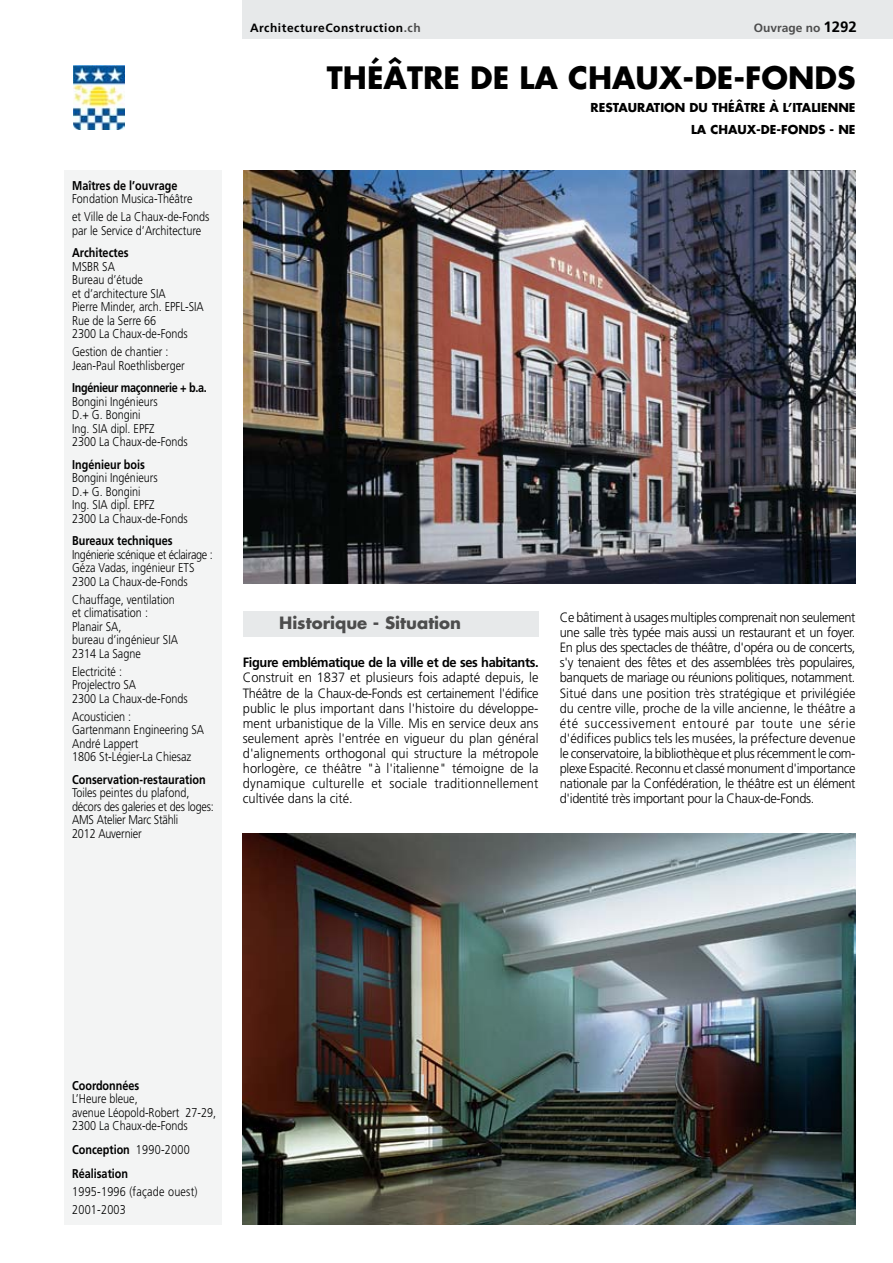
<style>
.page{position:relative;width:893px;height:1263px;background:#fff}
.page>*{position:absolute;margin:0;border:0;box-sizing:border-box;transform-origin:0 0}
.t1{font:700 30px "Futura";color:#000}
.t2{font:700 16.5px "Futura";color:#4d4d4d}
.t3{font:300 13.5px/15.1px "Frutiger";letter-spacing:-.015em;color:#000;text-align:justify;scale:.95 1}
.t4{font:700 13.5px "Frutiger";letter-spacing:-.03em;color:#000;scale:.95 1}
.t5{font:300 12.75px/13.5px "Frutiger";color:#000;scale:.85 1}
.t6{font:700 12.75px/24px "Frutiger";color:#000;scale:.85 1}
.t7{font:300 12.75px/18px "Frutiger";letter-spacing:.02em;color:#000;scale:.85 1}
.t8{font:700 12.75px "Frutiger";letter-spacing:-.03em;color:#000;scale:.85 1}
.t9{font:700 12px/22.5px "Futura";color:#000;text-align:right}
.t10{font:700 12px "Frutiger";letter-spacing:.045em;color:#000}
.t11{font:700 12px "Frutiger";color:#4d4d4d}
.s1{color:#4d4d4d}
.s2{font-size:15px;color:#000}
.s3{font-weight:300}
</style>
<div class="page">
<div style="left:64px;top:170px;width:157px;height:1055px;background:#f3f4f4"></div>
<img style="left:244px;top:171px;width:611px;height:412px">
<img style="left:243px;top:834px;width:612px;height:391px">
<img style="left:73px;top:65px;width:51px;height:65px">
<div style="left:243px;top:611px;width:295px;height:26px;background:#e7e9ea"></div>
<div style="left:243px;top:0;width:649px;height:38px;background:#e7e9ea"></div>
<p class="t6" style="left:72px;top:174px;width:125px">Maîtres de l’ouvrage</p>
<p class="t5" style="left:72px;top:191px;width:163px;line-height:18px">Fondation Musica-Théâtre<br>et Ville de La Chaux-de-Fonds</p>
<p class="t5" style="left:72px;top:224px;width:153px">par le Service d’Architecture</p>
<p class="t6" style="left:72px;top:242px;width:68px">Architectes</p>
<p class="t5" style="left:72px;top:260px;width:156px">MSBR SA<br>Bureau d’étude<br>et d’architecture SIA<br>Pierre Minder, arch. EPFL-SIA<br>Rue de la Serre 66<br>2300 La Chaux-de-Fonds</p>
<p class="t5" style="left:72px;top:346px;width:134px">Gestion de chantier :<br>Jean-Paul Roethlisberger</p>
<p class="t8" style="left:72px;top:383px;width:160px">Ingénieur maçonnerie + b.a.</p>
<p class="t5" style="left:72px;top:395px;width:138px">Bongini Ingénieurs<br>D.+ G. Bongini<br>Ing. SIA dipl. EPFZ<br>2300 La Chaux-de-Fonds</p>
<p class="t6" style="left:72px;top:453px;width:87px">Ingénieur bois</p>
<p class="t5" style="left:72px;top:472px;width:138px">Bongini Ingénieurs<br>D.+ G. Bongini<br>Ing. SIA dipl. EPFZ<br>2300 La Chaux-de-Fonds</p>
<p class="t6" style="left:72px;top:530px;width:120px">Bureaux techniques</p>
<p class="t5" style="left:72px;top:548px;width:167px">Ingénierie scénique et éclairage :<br>Géza Vadas, ingénieur ETS<br>2300 La Chaux-de-Fonds</p>
<p class="t5" style="left:72px;top:593px;width:126px">Chauffage, ventilation et climatisation :<br>Planair SA,<br>bureau d’ingénieur SIA<br>2314 La Sagne</p>
<p class="t5" style="left:72px;top:665px;width:138px">Electricité :<br>Projelectro SA<br>2300 La Chaux-de-Fonds</p>
<p class="t5" style="left:72px;top:710px;width:157px">Acousticien :<br>Gartenmann Engineering SA<br>André Lappert<br>1806 St-Légier-La Chiesaz</p>
<p class="t6" style="left:72px;top:768px;width:159px">Conservation-restauration</p>
<p class="t5" style="left:72px;top:787px;width:168px">Toiles peintes du plafond, décors des galeries et des loges:<br>AMS Atelier Marc Stähli<br>2012 Auvernier</p>
<p class="t10" style="left:250px;top:23px;width:172px">ArchitectureConstruction<span class="s1">.ch</span></p>
<p class="t11" style="left:753px;top:23px;width:104px">Ouvrage no <span class="s2">1292</span></p>
<h1 class="t1" style="left:327px;top:64px;width:530px">THÉÂTRE DE LA CHAUX-DE-FONDS</h1>
<p class="t9" style="left:590px;top:97px;width:266px">RESTAURATION DU THÉÂTRE À L’ITALIENNE<br>LA CHAUX-DE-FONDS - NE</p>
<p class="t2" style="left:279px;top:616px;width:183px">Historique - Situation</p>
<p class="t4" style="left:243px;top:657px;width:313px">Figure emblématique de la ville et de ses habitants.</p>
<p class="t3" style="left:243px;top:671px;width:313px">Construit en 1837 et plusieurs fois adapté depuis, le Théâtre de la Chaux-de-Fonds est certainement l'édifice public le plus important dans l'histoire du développe&shy;ment urbanistique de la Ville. Mis en service deux ans seulement après l'entrée en vigueur du plan général d'alignements orthogonal qui structure la métropole horlogère, ce théâtre "à l'italienne" témoigne de la dynamique culturelle et sociale traditionnellement cultivée dans la cité.</p>
<p class="t3" style="left:560px;top:611px;width:313px">Ce bâtiment à usages multiples comprenait non seulement une salle très typée mais aussi un restaurant et un foyer.<br>En plus des spectacles de théâtre, d'opéra ou de concerts, s'y tenaient des fêtes et des assemblées très populaires, banquets de mariage ou réunions politiques, notamment.<br>Situé dans une position très stratégique et privilégiée du centre ville, proche de la ville ancienne, le théâtre a été successivement entouré par toute une série d'édifices publics tels les musées, la préfecture devenue le conservatoire, la bibliothèque et plus récemment le com&shy;plexe Espacité. Reconnu et classé monument d'importance nationale par la Confédération, le théâtre est un élément d'identité très important pour la Chaux-de-Fonds.</p>
<p class="t6" style="left:72px;top:1074px;width:81px">Coordonnées</p>
<p class="t5" style="left:72px;top:1093px;width:171px">L’Heure bleue,<br>avenue Léopold-Robert 27-29,<br>2300 La Chaux-de-Fonds</p>
<p class="t6" style="left:72px;top:1139px;width:140px">Conception <span class="s3">1990-2000<br></span>Réalisation</p>
<p class="t7" style="left:72px;top:1184px;width:149px">1995-1996 (façade ouest)<br>2001-2003</p>
</div>
